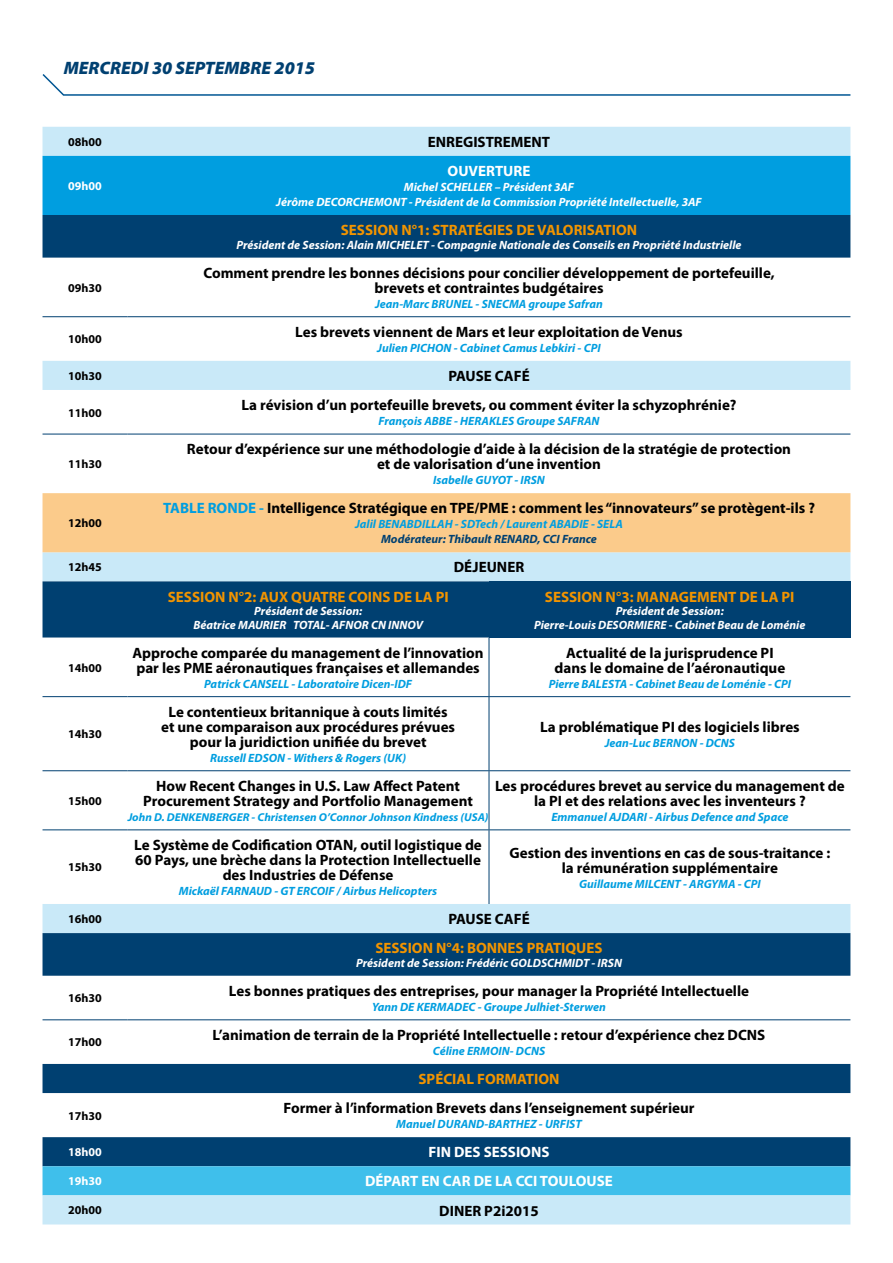
<style>
.page{position:relative;width:893px;height:1263px;background:#fff}
.page>*{position:absolute;margin:0;border:0;box-sizing:border-box;transform-origin:0 0}
.t1{font:italic 900 18px "Myriad Pro";color:#004071}
.t2{font:700 15px/15px "Myriad Pro";color:#000;text-align:center}
.t3{font:700 15px "Myriad Pro";color:#f29400}
.t4{font:700 15px "Myriad Pro";color:#fff}
.t5{font:italic 700 12px "Myriad Pro";color:#009ee0}
.t6{font:italic 700 12px/13.5px "Myriad Pro";color:#fff;text-align:center}
.t7{font:700 12px "Myriad Pro";color:#000}
.t8{font:italic 700 12px "Myriad Pro";color:#004071}
.t9{font:700 12px "Myriad Pro";color:#fff}
.t10{font:italic 700 11.4px "Myriad Pro";color:#009ee0}
.s1{color:#009ee0}
</style>
<div class="page">
<div style="left:43px;top:127px;width:807px;height:29px;background:#c9e9f8"></div>
<div style="left:43px;top:156px;width:807px;height:59px;background:#009ee0"></div>
<div style="left:43px;top:215px;width:807px;height:43px;background:#004071"></div>
<svg style="left:43px;top:361px;width:807px;height:572px"></svg>
<div style="left:43px;top:493px;width:807px;height:59px;background:#fbcb8b"></div>
<div style="left:43px;top:581px;width:446px;height:56px;background:#004071"></div>
<div style="left:489px;top:581px;width:361px;height:56px;background:#004071"></div>
<div style="left:43px;top:933px;width:807px;height:43px;background:#004071"></div>
<div style="left:43px;top:1064px;width:807px;height:29px;background:#004071"></div>
<svg style="left:43px;top:1137px;width:807px;height:87px;background:#58a3c6"></svg>
<hr style="left:43px;top:1019px;width:85px;height:1px;background:#004071">
<hr style="left:128px;top:1019px;width:361px;height:1px;background:#004071">
<hr style="left:489px;top:1019px;width:361px;height:1px;background:#004071">
<hr style="left:43px;top:829px;width:85px;height:1px;background:#004071">
<hr style="left:128px;top:829px;width:361px;height:1px;background:#004071">
<hr style="left:489px;top:829px;width:361px;height:1px;background:#004071">
<hr style="left:43px;top:316px;width:85px;height:1px;background:#004071">
<hr style="left:128px;top:316px;width:361px;height:1px;background:#004071">
<hr style="left:489px;top:316px;width:361px;height:1px;background:#004071">
<hr style="left:43px;top:434px;width:85px;height:1px;background:#004071">
<hr style="left:128px;top:434px;width:361px;height:1px;background:#004071">
<hr style="left:489px;top:434px;width:361px;height:1px;background:#004071">
<hr style="left:489px;top:637px;width:1px;height:59px;background:#004071">
<hr style="left:489px;top:697px;width:1px;height:73px;background:#004071">
<hr style="left:489px;top:771px;width:1px;height:58px;background:#004071">
<hr style="left:489px;top:830px;width:1px;height:74px;background:#004071">
<hr style="left:43px;top:696px;width:85px;height:1px;background:#004071">
<hr style="left:128px;top:696px;width:361px;height:1px;background:#004071">
<hr style="left:489px;top:696px;width:361px;height:1px;background:#004071">
<hr style="left:43px;top:770px;width:85px;height:1px;background:#004071">
<hr style="left:128px;top:770px;width:361px;height:1px;background:#004071">
<hr style="left:489px;top:770px;width:361px;height:1px;background:#004071">
<svg style="left:42px;top:74px;width:809px;height:22px"></svg>
<p class="t1" style="left:64px;top:56px;width:253px">MERCREDI 30 SEPTEMBRE 2015</p>
<p class="t7" style="left:68px;top:134px;width:35px">08h00</p>
<p class="t2" style="left:428px;top:134px;width:124px">ENREGISTREMENT</p>
<p class="t9" style="left:68px;top:178px;width:35px">09h00</p>
<p class="t4" style="left:448px;top:161px;width:84px">OUVERTURE</p>
<p class="t6" style="left:276px;top:179px;width:427px;line-height:15px">Michel SCHELLER – Président 3AF<br>Jérôme DECORCHEMONT - Président de la Commission Propriété Intellectuelle, 3AF</p>
<p class="t3" style="left:341px;top:220px;width:298px">SESSION N°1: STRATÉGIES DE VALORISATION</p>
<p class="t6" style="left:236px;top:237px;width:507px">Président de Session: Alain MICHELET - Compagnie Nationale des Conseils en Propriété Industrielle</p>
<p class="t7" style="left:68px;top:280px;width:35px">09h30</p>
<p class="t2" style="left:203px;top:265px;width:573px">Comment prendre les bonnes décisions pour concilier développement de portefeuille, brevets et contraintes budgétaires</p>
<p class="t5" style="left:375px;top:296px;width:229px">Jean-Marc BRUNEL - SNECMA groupe Safran</p>
<p class="t7" style="left:68px;top:331px;width:35px">10h00</p>
<p class="t2" style="left:295px;top:324px;width:389px">Les brevets viennent de Mars et leur exploitation de Venus</p>
<p class="t5" style="left:377px;top:340px;width:225px">Julien PICHON - Cabinet Camus Lebkiri - CPI</p>
<p class="t7" style="left:68px;top:368px;width:35px">10h30</p>
<p class="t2" style="left:448px;top:368px;width:83px">PAUSE CAFÉ</p>
<p class="t7" style="left:68px;top:405px;width:35px">11h00</p>
<p class="t2" style="left:241px;top:397px;width:497px">La révision d’un portefeuille brevets, ou comment éviter la schyzophrénie?</p>
<p class="t5" style="left:378px;top:413px;width:223px">François ABBE - HERAKLES Groupe SAFRAN</p>
<p class="t7" style="left:68px;top:456px;width:35px">11h30</p>
<p class="t2" style="left:187px;top:441px;width:606px">Retour d’expérience sur une méthodologie d’aide à la décision de la stratégie de protection et de valorisation d‘une invention</p>
<p class="t5" style="left:433px;top:472px;width:113px">Isabelle GUYOT - IRSN</p>
<p class="t7" style="left:68px;top:515px;width:35px">12h00</p>
<p class="t2" style="left:163px;top:500px;width:653px"><span class="s1">TABLE RONDE -</span> Intelligence Stratégique en TPE/PME : comment les “innovateurs” se protègent-ils ?</p>
<p class="t5" style="left:355px;top:516px;width:269px">Jalil BENABDILLAH - SDTech / Laurent ABADIE - SELA</p>
<p class="t8" style="left:381px;top:531px;width:217px">Modérateur: Thibault RENARD, CCI France</p>
<p class="t7" style="left:68px;top:559px;width:35px">12h45</p>
<p class="t2" style="left:454px;top:559px;width:72px">DÉJEUNER</p>
<p class="t3" style="left:168px;top:587px;width:282px">SESSION N°2: AUX QUATRE COINS DE LA PI</p>
<p class="t6" style="left:193px;top:604px;width:231px">Président de Session:<br>Béatrice MAURIER TOTAL- AFNOR CN INNOV</p>
<p class="t7" style="left:68px;top:660px;width:35px">14h00</p>
<p class="t7" style="left:68px;top:726px;width:35px">14h30</p>
<p class="t2" style="left:133px;top:645px;width:353px;text-align:left">Approche comparée du management de l’innovation par les PME aéronautiques françaises et allemandes</p>
<p class="t5" style="left:204px;top:676px;width:209px">Patrick CANSELL - Laboratoire Dicen-IDF</p>
<p class="t2" style="left:161px;top:704px;width:296px">Le contentieux britannique à couts limités et une comparaison aux procédures prévues pour la juridiction unifiée du brevet</p>
<p class="t5" style="left:210px;top:750px;width:198px">Russell EDSON - Withers &amp; Rogers (UK)</p>
<p class="t3" style="left:545px;top:587px;width:251px">SESSION N°3: MANAGEMENT DE LA PI</p>
<p class="t6" style="left:534px;top:604px;width:273px">Président de Session:<br>Pierre-Louis DESORMIERE - Cabinet Beau de Loménie</p>
<p class="t2" style="left:555px;top:645px;width:232px">Actualité de la jurisprudence PI dans le domaine de l’aéronautique</p>
<p class="t5" style="left:549px;top:676px;width:244px">Pierre BALESTA - Cabinet Beau de Loménie - CPI</p>
<p class="t2" style="left:540px;top:719px;width:261px">La problématique PI des logiciels libres</p>
<p class="t5" style="left:605px;top:735px;width:132px">Jean-Luc BERNON - DCNS</p>
<p class="t7" style="left:68px;top:793px;width:35px">15h00</p>
<p class="t7" style="left:68px;top:859px;width:35px">15h30</p>
<p class="t2" style="left:143px;top:778px;width:331px">How Recent Changes in U.S. Law Affect Patent<br>Procurement Strategy and Portfolio Management</p>
<p class="t10" style="left:128px;top:810px;width:362px">John D. DENKENBERGER - Christensen O’Connor Johnson Kindness (USA)</p>
<p class="t2" style="left:134px;top:837px;width:349px">Le Système de Codification OTAN, outil logistique de<br>60 Pays, une brèche dans la Protection Intellectuelle des Industries de Défense</p>
<p class="t5" style="left:179px;top:883px;width:260px">Mickaël FARNAUD - GT ERCOIF / Airbus Helicopters</p>
<p class="t2" style="left:495px;top:778px;width:351px">Les procédures brevet au service du management de la PI et des relations avec les inventeurs ?</p>
<p class="t5" style="left:551px;top:809px;width:239px">Emmanuel AJDARI - Airbus Defence and Space</p>
<p class="t2" style="left:510px;top:844px;width:322px">Gestion des inventions en cas de sous-traitance : la rémunération supplémentaire</p>
<p class="t5" style="left:579px;top:876px;width:183px">Guillaume MILCENT - ARGYMA - CPI</p>
<p class="t7" style="left:68px;top:911px;width:35px">16h00</p>
<p class="t2" style="left:448px;top:911px;width:83px">PAUSE CAFÉ</p>
<p class="t3" style="left:375px;top:938px;width:229px">SESSION N°4: BONNES PRATIQUES</p>
<p class="t6" style="left:356px;top:955px;width:267px">Président de Session: Frédéric GOLDSCHMIDT - IRSN</p>
<p class="t7" style="left:68px;top:990px;width:35px">16h30</p>
<p class="t2" style="left:229px;top:983px;width:522px">Les bonnes pratiques des entreprises, pour manager la Propriété Intellectuelle</p>
<p class="t5" style="left:372px;top:999px;width:235px">Yann DE KERMADEC - Groupe Julhiet-Sterwen</p>
<p class="t7" style="left:68px;top:1034px;width:35px">17h00</p>
<p class="t2" style="left:213px;top:1027px;width:554px">L’animation de terrain de la Propriété Intellectuelle : retour d’expérience chez DCNS</p>
<p class="t5" style="left:433px;top:1043px;width:114px">Céline ERMOIN- DCNS</p>
<p class="t3" style="left:418px;top:1069px;width:142px">SPÉCIAL FORMATION</p>
<p class="t7" style="left:68px;top:1108px;width:35px">17h30</p>
<p class="t2" style="left:284px;top:1100px;width:412px">Former à l’information Brevets dans l’enseignement supérieur</p>
<p class="t5" style="left:396px;top:1116px;width:187px">Manuel DURAND-BARTHEZ - URFIST</p>
<p class="t9" style="left:68px;top:1144px;width:35px">18h00</p>
<p class="t4" style="left:429px;top:1142px;width:122px">FIN DES SESSIONS</p>
<p class="t9" style="left:68px;top:1173px;width:35px">19h30</p>
<p class="t4" style="left:365px;top:1171px;width:249px">DÉPART EN CAR DE LA CCI TOULOUSE</p>
<p class="t7" style="left:68px;top:1202px;width:35px">20h00</p>
<p class="t2" style="left:439px;top:1202px;width:101px">DINER P2i2015</p>
</div>
